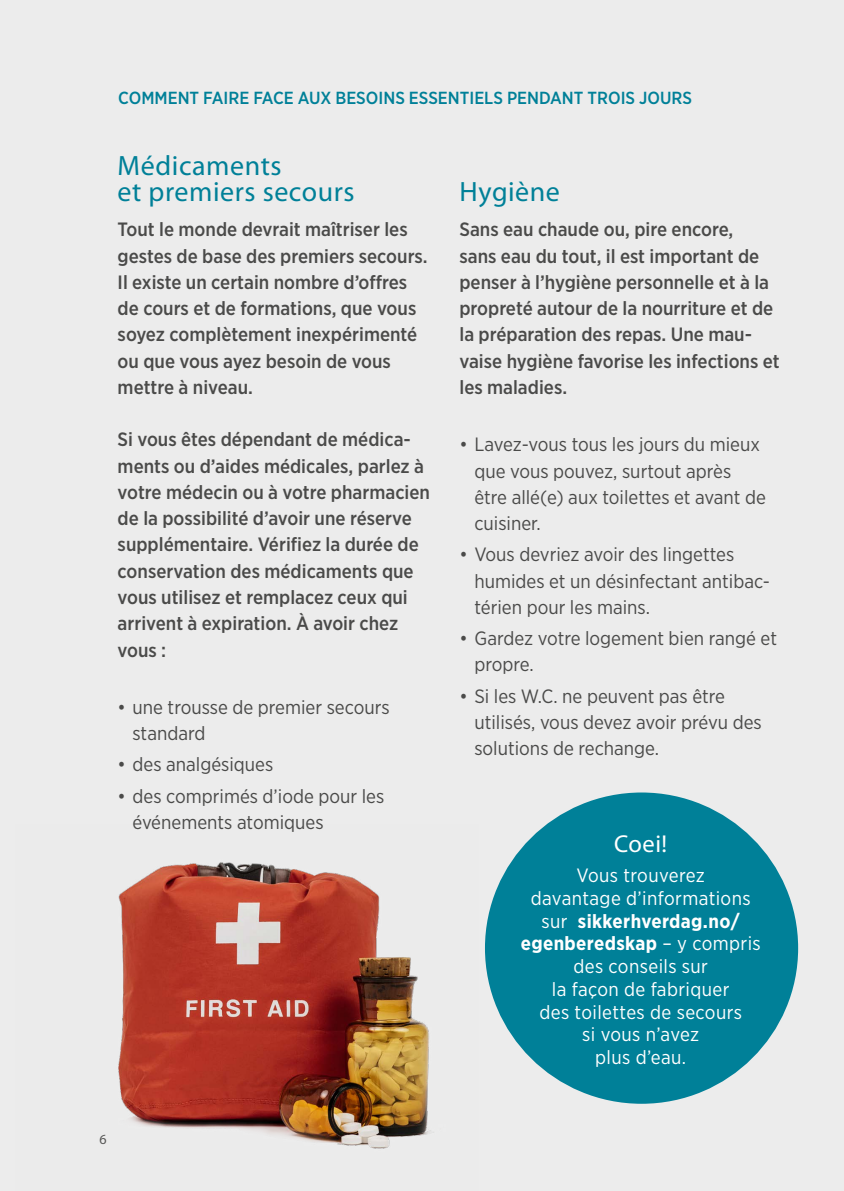
<style>
.page{position:relative;width:844px;height:1191px;background:#fff}
.page>*{position:absolute;margin:0;border:0;box-sizing:border-box;transform-origin:0 0}
.t1{font:28px/25.9px "Myriad Pro";letter-spacing:.02em;color:#008098}
.t2{font:24.5px "Myriad Pro";color:#fff}
.t3{font:500 19.25px/26.2px "Gotham Narrow";color:#4a4a49}
.t4{font:19.25px/26.2px "Gotham Narrow";color:#4a4a49}
.t5{font:19.25px/22.8px "Gotham Narrow";letter-spacing:.02em;color:#fff;text-align:center}
.t6{font:500 17.5px "Gotham Narrow";color:#008098}
.t7{font:14px "Myriad Pro";color:#575756}
.s1{font-weight:700}
</style>
<div class="page">
<div style="left:0;top:0;width:843px;height:1191px;background:#ececec"></div>
<img style="left:118px;top:862px;width:316px;height:287px">
<div style="left:485px;top:792px;width:312px;height:311px;background:#008098;border-radius:50%"></div>
<p class="t6" style="left:118px;top:86px;width:575px">COMMENT FAIRE FACE AUX BESOINS ESSENTIELS PENDANT TROIS JOURS</p>
<h1 class="t1" style="left:118px;top:152px;width:238px">Médicaments<br>et premiers secours</h1>
<p class="t3" style="left:118px;top:216px;width:311px">Tout le monde devrait maîtriser les gestes de base des premiers secours.<br>Il existe un certain nombre d’offres de cours et de formations, que vous soyez complètement inexpérimenté ou que vous ayez besoin de vous mettre à niveau.</p>
<p class="t3" style="left:118px;top:426px;width:314px">Si vous êtes dépendant de médica&shy;ments ou d’aides médicales, parlez à votre médecin ou à votre pharmacien de la possibilité d’avoir une réserve supplémentaire. Vérifiez la durée de conservation des médicaments que vous utilisez et remplacez ceux qui arrivent à expiration. À avoir chez vous :</p>
<p class="t4" style="left:132px;top:693px;width:259px;text-indent:-15px">• une trousse de premier secours standard</p>
<p class="t4" style="left:118px;top:751px;width:157px">• des analgésiques</p>
<p class="t4" style="left:132px;top:782px;width:253px;text-indent:-15px">• des comprimés d’iode pour les événements atomiques</p>
<h1 class="t1" style="left:459px;top:178px;width:102px">Hygiène</h1>
<p class="t3" style="left:459px;top:216px;width:322px">Sans eau chaude ou, pire encore,<br>sans eau du tout, il est important de penser à l’hygiène personnelle et à la propreté autour de la nourriture et de la préparation des repas. Une mau&shy;vaise hygiène favorise les infections et les maladies.</p>
<p class="t4" style="left:474px;top:431px;width:293px;text-indent:-15px">• Lavez-vous tous les jours du mieux que vous pouvez, surtout après être allé(e) aux toilettes et avant de cuisiner.</p>
<p class="t4" style="left:474px;top:541px;width:297px;text-indent:-15px">• Vous devriez avoir des lingettes humides et un désinfectant antibac&shy;térien pour les mains.</p>
<p class="t4" style="left:474px;top:625px;width:304px;text-indent:-15px">• Gardez votre logement bien rangé et propre.</p>
<p class="t4" style="left:474px;top:682px;width:289px;text-indent:-15px">• Si les W.C. ne peuvent pas être utilisés, vous devez avoir prévu des solutions de rechange.</p>
<p class="t2" style="left:614px;top:828px;width:54px">Coei!</p>
<p class="t5" style="left:520px;top:863px;width:241px">Vous trouverez<br>davantage d’informations sur <span class="s1">sikkerhverdag.no/ egenberedskap</span> – y compris des conseils sur<br>la façon de fabriquer<br>des toilettes de secours<br>si vous n’avez<br>plus d’eau.</p>
<p class="t7" style="left:99px;top:1130px;width:9px">6</p>
</div>
